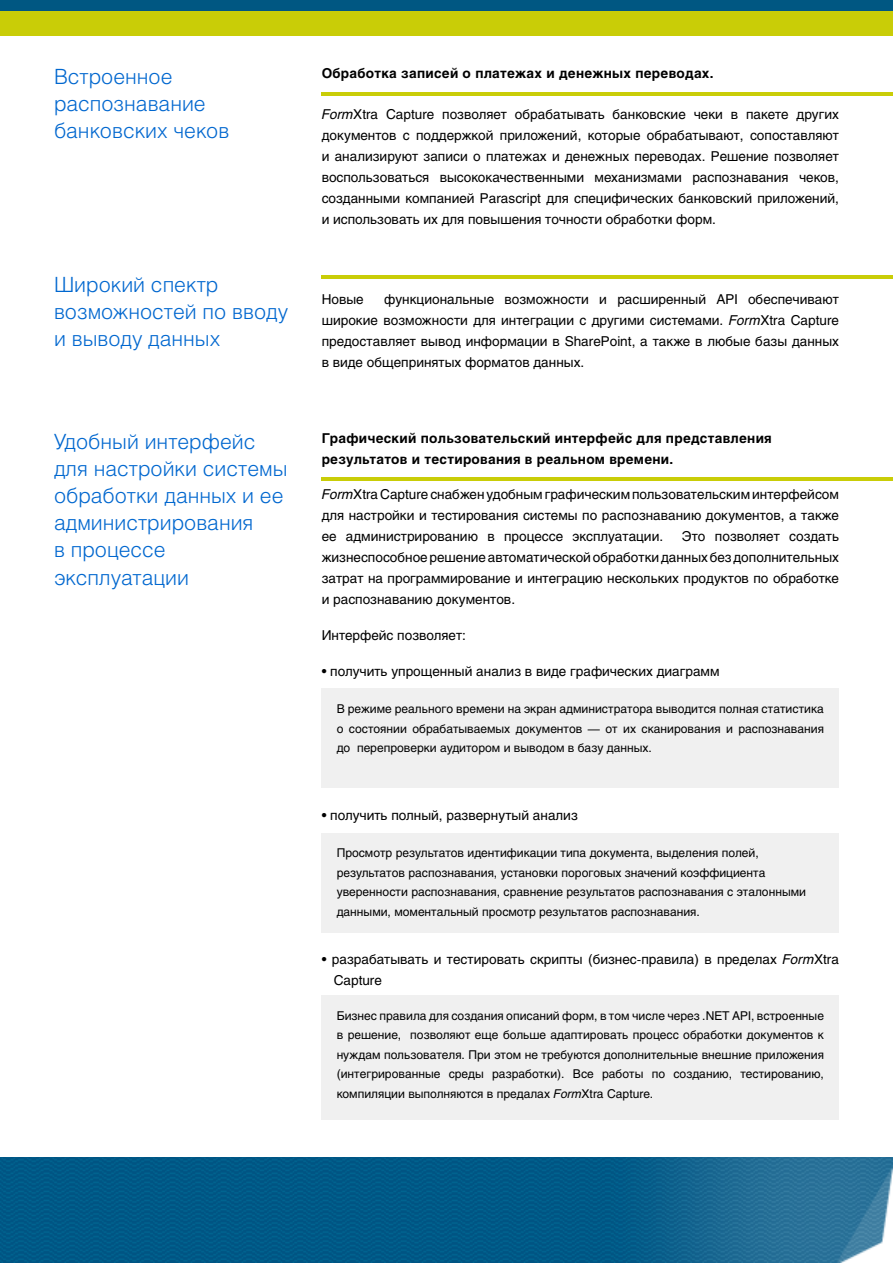
<style>
.page{position:relative;width:893px;height:1263px;background:#fff}
.page>*{position:absolute;margin:0;border:0;box-sizing:border-box;transform-origin:0 0}
.t1{font:21px/27px "Helios Light C";color:#0067cf}
.t2{font:13.5px/21px "Helios C";color:#000;text-align:justify}
.t3{font:700 13.5px/21px "Helios C";letter-spacing:.02em;color:#000}
.t4{font:12px/19.5px "Helios C";color:#000;text-align:justify}
.s1{font-style:italic}
</style>
<div class="page">
<div style="left:0;top:0;width:893px;height:36px;background:#c9cd07"></div>
<div style="left:0;top:0;width:893px;height:10px;background:#005782"></div>
<img style="left:0;top:1158px;width:893px;height:105px">
<hr style="left:322px;top:92px;width:571px;height:3px;background:#c9cd07">
<hr style="left:322px;top:276px;width:571px;height:3px;background:#c9cd07">
<hr style="left:322px;top:477px;width:571px;height:3px;background:#c9cd07">
<div style="left:322px;top:833px;width:517px;height:99px;background:#f0f0f0"></div>
<div style="left:322px;top:995px;width:517px;height:124px;background:#f0f0f0"></div>
<div style="left:322px;top:689px;width:517px;height:99px;background:#f0f0f0"></div>
<h1 class="t1" style="left:54px;top:63px;width:120px">Встроенное</h1>
<p class="t3" style="left:322px;top:63px;width:393px">Обработка записей о платежах и денежных переводах.</p>
<h1 class="t1" style="left:54px;top:90px;width:177px">распознавание банковских чеков</h1>
<p class="t2" style="left:322px;top:104px;width:519px"><span class="s1">Form</span>Xtra Capture позволяет обрабатывать банковские чеки в пакете других документов с поддержкой приложений, которые обрабатывают, сопоставляют и анализируют записи о платежах и денежных переводах. Решение позволяет воспользоваться высококачественными механизмами распознавания чеков, созданными компанией Parascript для специфических банковский приложений, и использовать их для повышения точности обработки форм.</p>
<h1 class="t1" style="left:54px;top:271px;width:235px">Широкий спектр возможностей по вводу и выводу данных</h1>
<h1 class="t1" style="left:54px;top:428px;width:235px">Удобный интерфейс для настройки системы обработки данных и ее администрирования<br>в процессе эксплуатации</h1>
<p class="t2" style="left:322px;top:289px;width:519px;text-indent:63px">функциональные возможности и расширенный API обеспечивают широкие возможности для интеграции с другими системами. <span class="s1">Form</span>Xtra Capture предоставляет вывод информации в SharePoint, а также в любые базы данных в виде общепринятых форматов данных.</p>
<p class="t2" style="left:322px;top:289px;width:43px">Новые</p>
<p class="t3" style="left:322px;top:428px;width:452px">Графический пользовательский интерфейс для представления результатов и тестирования в реальном времени.</p>
<p class="t2" style="left:322px;top:484px;width:519px"><span class="s1">Form</span>Xtra Capture снабжен удобным графическим пользовательским интерфейсом для настройки и тестирования системы по распознаванию документов, а также ее администрированию в процессе эксплуатации.</p>
<p class="t2" style="left:322px;top:526px;width:519px;text-indent:360px">Это позволяет создать жизнеспособное решение автоматической обработки данных без дополнительных затрат на программирование и интеграцию нескольких продуктов по обработке и распознаванию документов.</p>
<p class="t2" style="left:322px;top:625px;width:146px">Интерфейс позволяет:</p>
<p class="t2" style="left:322px;top:661px;width:399px">• получить упрощенный анализ в виде графических диаграмм</p>
<p class="t4" style="left:337px;top:699px;width:489px">В режиме реального времени на экран администратора выводится полная статистика о состоянии обрабатываемых документов — от их сканирования и распознавания до перепроверки аудитором и выводом в базу данных.</p>
<p class="t2" style="left:322px;top:805px;width:258px">• получить полный, развернутый анализ</p>
<p class="t4" style="left:337px;top:843px;width:471px;text-align:left">Просмотр результатов идентификации типа документа, выделения полей, результатов распознавания, установки пороговых значений коэффициента уверенности распознавания, сравнение результатов распознавания с эталонными данными, моментальный просмотр результатов распознавания.</p>
<p class="t2" style="left:334px;top:949px;width:507px;text-indent:-12px">• разрабатывать и тестировать скрипты (бизнес-правила) в пределах <span class="s1">Form</span>Xtra<br>Capture</p>
<p class="t4" style="left:337px;top:1005px;width:489px">Бизнес правила для создания описаний форм, в том числе через .NET API, встроенные в решение, позволяют еще больше адаптировать процесс обработки документов к нуждам пользователя. При этом не требуются дополнительные внешние приложения (интегрированные среды разработки). Все работы по созданию, тестированию, компиляции выполняются в предалах <span class="s1">Form</span>Xtra Capture.</p>
</div>
